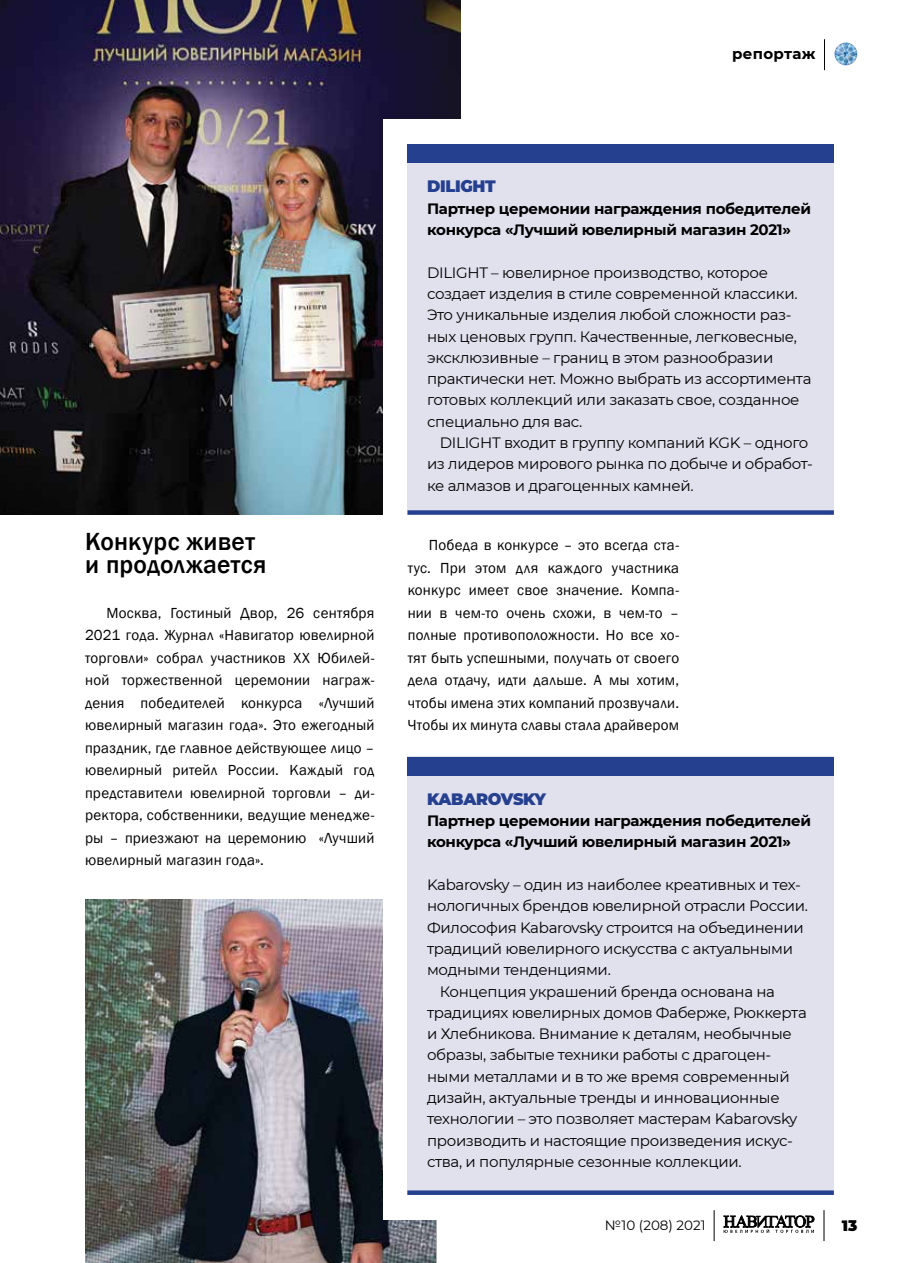
<style>
.page{position:relative;width:902px;height:1263px;background:#fff}
.page>*{position:absolute;margin:0;border:0;box-sizing:border-box;transform-origin:0 0}
.t1{font:500 25.5px/22.5px "Franklin Gothic";letter-spacing:.01em;color:#000}
.t2{font:900 16.5px "Montserrat";letter-spacing:-.02em;color:#25408f}
.t3{font:15px/21.3px "Montserrat";letter-spacing:-.02em;color:#000}
.t4{font:15px/22.5px "Franklin Gothic";letter-spacing:.015em;color:#000;text-align:justify}
.t5{font:700 15px/21.3px "Montserrat";letter-spacing:-.02em;color:#000}
.t6{font:700 15px "Montserrat";letter-spacing:.02em;color:#000}
.t7{font:900 15px "Montserrat";color:#000}
.t8{font:13.5px "Montserrat";color:#000}
</style>
<div class="page">
<img style="left:834px;top:43px;width:23px;height:22px;border-radius:11px">
<svg style="left:723px;top:1215px;width:91px;height:18px"></svg>
<hr style="left:823px;top:1210px;width:1px;height:31px;background:#000">
<hr style="left:713px;top:1210px;width:1px;height:31px;background:#000">
<hr style="left:824px;top:39px;width:1px;height:31px;background:#000">
<img style="left:85px;top:899px;width:351px;height:364px">
<img style="left:0;top:0;width:460px;height:515px">
<div style="left:383px;top:119px;width:154px;height:1101px;background:#fff"></div>
<div style="left:407px;top:145px;width:426px;height:366px;background:#e1e0ed"></div>
<div style="left:407px;top:510px;width:426px;height:5px;background:#25408f"></div>
<div style="left:407px;top:145px;width:426px;height:18px;background:#25408f"></div>
<div style="left:407px;top:757px;width:426px;height:438px;background:#e1e0ed"></div>
<div style="left:407px;top:757px;width:426px;height:18px;background:#25408f"></div>
<div style="left:407px;top:1190px;width:426px;height:5px;background:#25408f"></div>
<p class="t6" style="left:732px;top:43px;width:85px">репортаж</p>
<h1 class="t1" style="left:85px;top:531px;width:183px">Конкурс живет и продолжается</h1>
<p class="t4" style="left:85px;top:602px;width:291px;text-indent:21px">Москва, Гостиный Двор, 26 сентября 2021 года. Журнал «Навигатор ювелирной торговли» собрал участников XX Юбилей&shy;ной торжественной церемонии награж&shy;дения победителей конкурса «Лучший ювелирный магазин года». Это ежегодный праздник, где главное действующее лицо – ювелирный ритейл России. Каждый год представители ювелирной торговли – ди&shy;ректора, собственники, ведущие менедже&shy;ры – приезжают на церемонию «Лучший ювелирный магазин года».</p>
<p class="t2" style="left:427px;top:174px;width:70px">DILIGHT</p>
<p class="t5" style="left:427px;top:197px;width:385px">Партнер церемонии награждения победителей конкурса «Лучший ювелирный магазин 2021»</p>
<p class="t3" style="left:427px;top:261px;width:386px">DILIGHT – ювелирное производство, которое создает изделия в стиле современной классики.<br>Это уникальные изделия любой сложности раз&shy;ных ценовых групп. Качественные, легковесные, эксклюзивные – границ в этом разнообразии практически нет. Можно выбрать из ассортимента готовых коллекций или заказать свое, созданное специально для вас.</p>
<p class="t3" style="left:427px;top:432px;width:387px;text-indent:13px">DILIGHT входит в группу компаний KGK – одного из лидеров мирового рынка по добыче и обработ&shy;ке алмазов и драгоценных камней.</p>
<p class="t4" style="left:407px;top:534px;width:273px;text-indent:21px">Победа в конкурсе – это всегда ста&shy;тус. При этом для каждого участника конкурс имеет свое значение. Компа&shy;нии в чем-то очень схожи, в чем-то – полные противоположности. Но все хо&shy;тят быть успешными, получать от своего дела отдачу, идти дальше. А мы хотим, чтобы имена этих компаний прозвучали.<br>Чтобы их минута славы стала драйвером</p>
<p class="t2" style="left:427px;top:786px;width:120px">KABAROVSKY</p>
<p class="t5" style="left:427px;top:809px;width:385px">Партнер церемонии награждения победителей конкурса «Лучший ювелирный магазин 2021»</p>
<p class="t3" style="left:427px;top:873px;width:375px">Kabarovsky – один из наиболее креативных и тех-</p>
<p class="t3" style="left:427px;top:895px;width:382px">нологичных брендов ювелирной отрасли России.</p>
<p class="t3" style="left:427px;top:916px;width:378px">Философия Kabarovsky строится на объединении</p>
<p class="t3" style="left:427px;top:937px;width:367px">традиций ювелирного искусства с актуальными</p>
<p class="t3" style="left:427px;top:959px;width:185px">модными тенденциями.</p>
<p class="t3" style="left:440px;top:980px;width:337px">Концепция украшений бренда основана на</p>
<p class="t3" style="left:427px;top:1001px;width:381px">традициях ювелирных домов Фаберже, Рюккерта</p>
<p class="t3" style="left:427px;top:1023px;width:366px">и Хлебникова. Внимание к деталям, необычные</p>
<p class="t3" style="left:427px;top:1044px;width:346px">образы, забытые техники работы с драгоцен-</p>
<p class="t3" style="left:427px;top:1065px;width:364px">ными металлами и в то же время современный</p>
<p class="t3" style="left:427px;top:1086px;width:354px">дизайн, актуальные тренды и инновационные</p>
<p class="t3" style="left:427px;top:1108px;width:372px">технологии – это позволяет мастерам Kabarovsky</p>
<p class="t3" style="left:427px;top:1129px;width:367px">производить и настоящие произведения искус-</p>
<p class="t3" style="left:427px;top:1150px;width:316px">ства, и популярные сезонные коллекции.</p>
<p class="t8" style="left:605px;top:1216px;width:102px">№10 (208) 2021</p>
<p class="t7" style="left:841px;top:1215px;width:17px">13</p>
</div>
